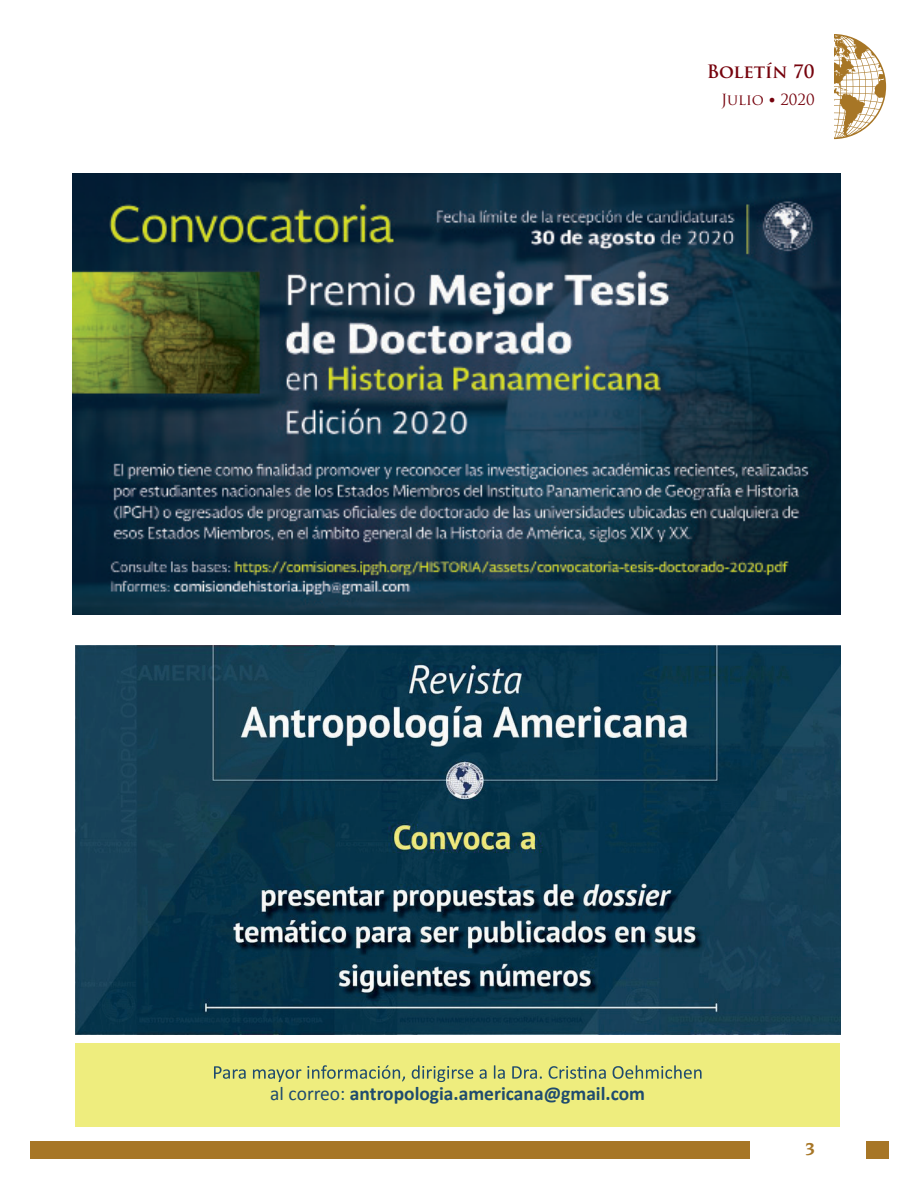
<style>
.page{position:relative;width:918px;height:1188px;background:#fff}
.page>*{position:absolute;margin:0;border:0;box-sizing:border-box;transform-origin:0 0}
.t1{font:700 19.5px "Calibri";color:#1f4b6e}
.t2{font:700 18px "Trajan Pro";color:#76030d}
.t3{font:700 18px "Novarese IT Cby BT";color:#a77626}
.t4{font:15px "Trajan Pro";color:#76030d}
.s1{font-family:"Corbel"}
.s2{font-weight:400}
</style>
<div class="page">
<svg style="left:834px;top:34px;width:52px;height:105px"></svg>
<div style="left:30px;top:1141px;width:858px;height:18px;background:#a77626"></div>
<div style="left:751px;top:1140px;width:115px;height:21px;background:#fff"></div>
<img style="left:75px;top:645px;width:765px;height:390px">
<div style="left:75px;top:1043px;width:765px;height:84px;background:#eeed7e"></div>
<svg style="left:214px;top:1065px;width:488px;height:17px"></svg>
<img style="left:73px;top:173px;width:767px;height:442px">
<p class="t2" style="left:707px;top:60px;width:109px">Boletín 70</p>
<p class="t4" style="left:721px;top:90px;width:95px">Julio <span class="s1">•</span> 2020</p>
<p class="t1" style="left:270px;top:1081px;width:376px"><span class="s2">al correo:</span> antropologia.americana@gmail.com</p>
<p class="t3" style="left:805px;top:1138px;width:12px">3</p>
</div>
